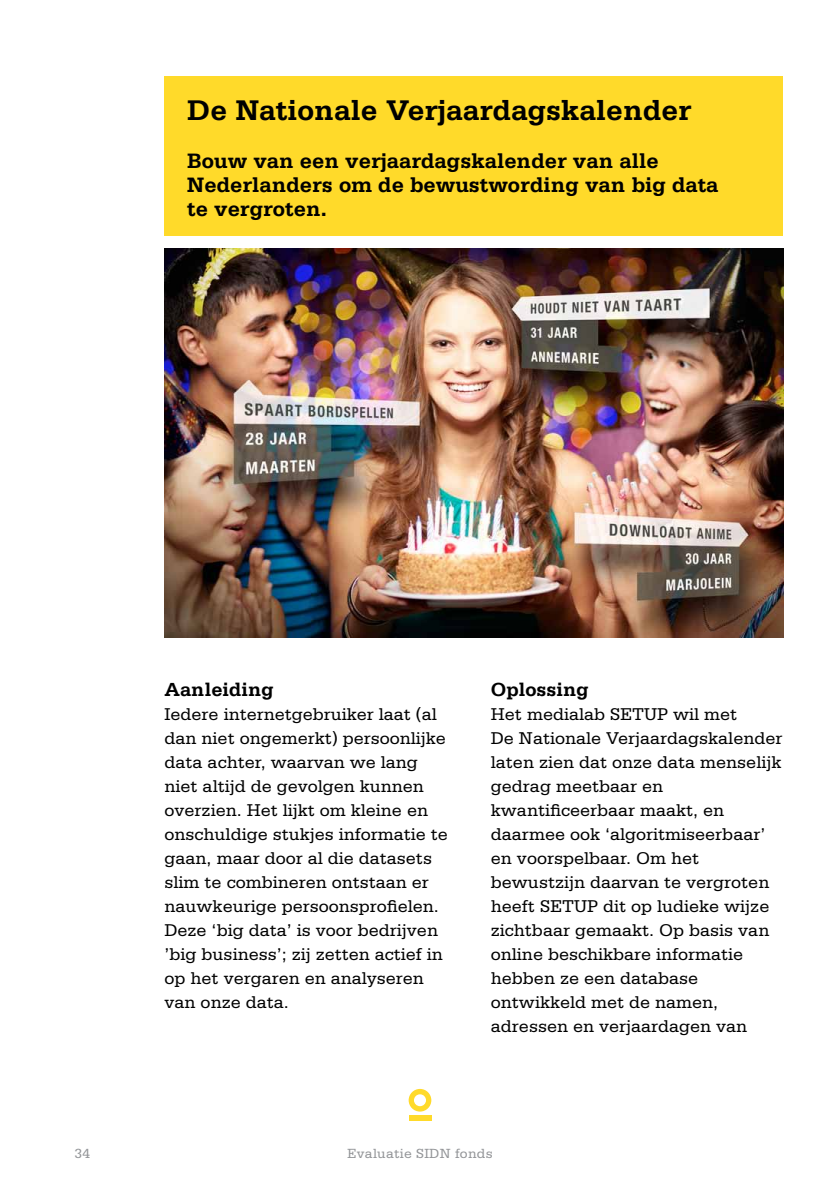
<style>
.page{position:relative;width:840px;height:1191px;background:#fff}
.page>*{position:absolute;margin:0;border:0;box-sizing:border-box;transform-origin:0 0}
.t1{font:700 30px "Serifa";color:#000}
.t2{font:700 22px/24px "Serifa";color:#000}
.t3{font:700 20px "Serifa";color:#000}
.t4{font:18px/24px "Serifa";color:#000}
.t5{font:14px "Serifa";letter-spacing:.02em;color:#939598}
</style>
<div class="page">
<svg style="left:408px;top:1089px;width:23px;height:22px"></svg>
<div style="left:408px;top:1115px;width:23px;height:5px;background:#ffda2a"></div>
<img style="left:164px;top:248px;width:618px;height:390px">
<div style="left:164px;top:76px;width:618px;height:159px;background:#ffda2a"></div>
<h1 class="t1" style="left:187px;top:93px;width:505px">De Nationale Verjaardagskalender</h1>
<p class="t2" style="left:187px;top:148px;width:532px">Bouw van een verjaardagskalender van alle<br>Nederlanders om de bewustwording van big data te vergroten.</p>
<p class="t3" style="left:164px;top:678px;width:110px">Aanleiding</p>
<p class="t4" style="left:164px;top:702px;width:285px">Iedere internetgebruiker laat (al dan niet ongemerkt) persoonlijke data achter, waarvan we lang niet altijd de gevolgen kunnen overzien. Het lijkt om kleine en onschuldige stukjes informatie te gaan, maar door al die datasets slim te combineren ontstaan er nauwkeurige persoonsprofielen.<br>Deze ‘big data’ is voor bedrijven ’big business’; zij zetten actief in op het vergaren en analyseren van onze data.</p>
<p class="t3" style="left:490px;top:678px;width:99px">Oplossing</p>
<p class="t4" style="left:490px;top:702px;width:293px">Het medialab SETUP wil met<br>De Nationale Verjaardagskalender laten zien dat onze data menselijk gedrag meetbaar en kwantificeerbaar maakt, en daarmee ook ‘algoritmiseerbaar’ en voorspelbaar. Om het bewustzijn daarvan te vergroten heeft SETUP dit op ludieke wijze zichtbaar gemaakt. Op basis van online beschikbare informatie hebben ze een database ontwikkeld met de namen, adressen en verjaardagen van</p>
<p class="t5" style="left:74px;top:1145px;width:17px">34</p>
<p class="t5" style="left:347px;top:1145px;width:147px">Evaluatie SIDN fonds</p>
</div>
